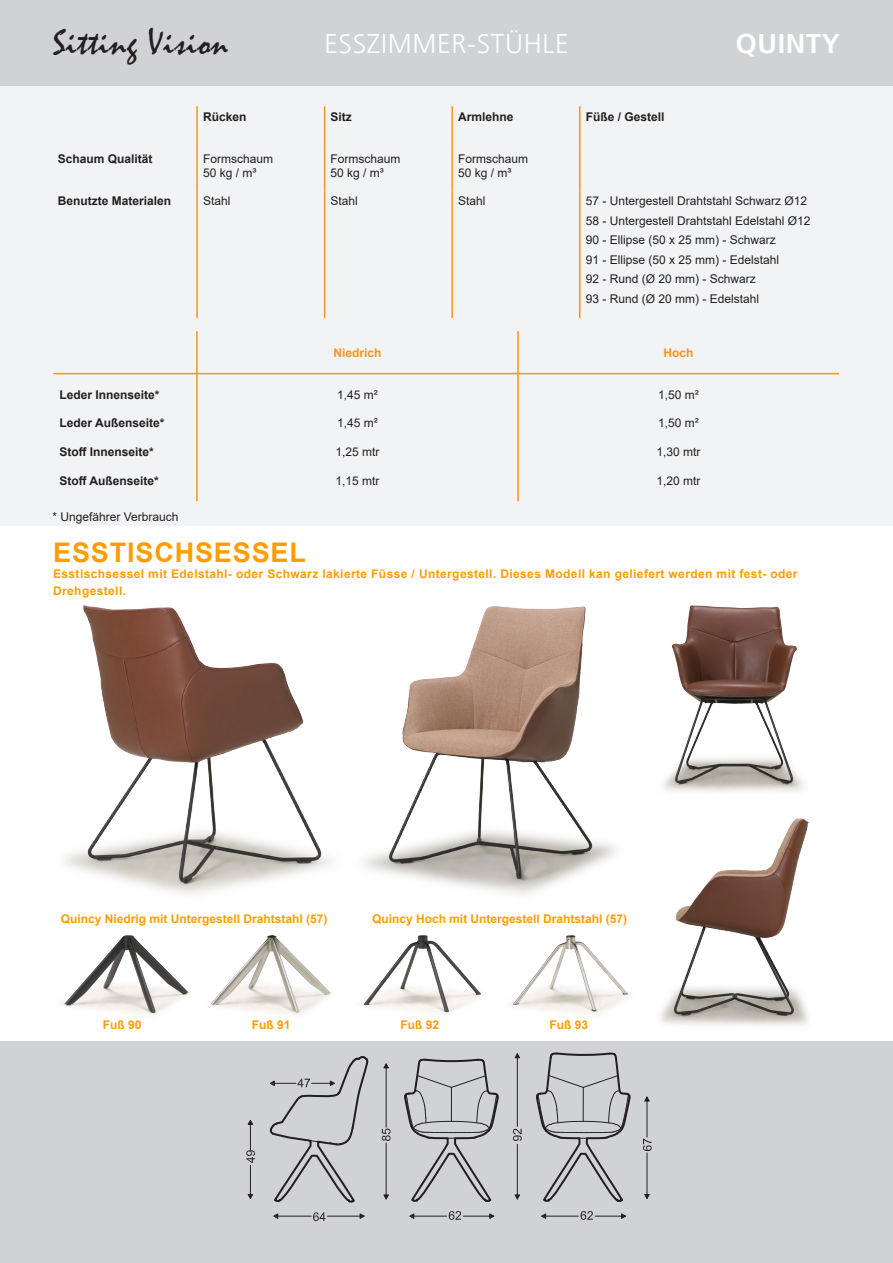
<style>
.page{position:relative;width:893px;height:1263px;background:#fff}
.page>*{position:absolute;margin:0;border:0;box-sizing:border-box;transform-origin:0 0}
.t1{font:36px "Mistral";letter-spacing:.025em;color:#231f20}
.t2{font:300 27px "Frutiger";letter-spacing:.025em;color:#fff}
.t3{font:700 27px "Arial";letter-spacing:.03em;color:#ff9d00}
.t4{font:700 27px "Frutiger";letter-spacing:.025em;color:#fff}
.t5{font:12px "Arial";color:#231f20}
.t6{font:700 12px "Arial";letter-spacing:.03em;color:#ff9d00}
.t7{font:700 12px "Arial";color:#231f20}
.t8{font:700 12px "Arial";color:#ff9d00}
.t9{font:700 12px "Arial";color:#f7931d}
</style>
<div class="page">
<div style="left:0;top:85px;width:893px;height:441px;background:#f2f3f4"></div>
<hr style="left:196px;top:106px;width:2px;height:42px;background:#f7931d">
<hr style="left:324px;top:106px;width:1px;height:42px;background:#f7931d">
<hr style="left:451px;top:106px;width:2px;height:42px;background:#f7931d">
<hr style="left:579px;top:106px;width:1px;height:42px;background:#f7931d">
<hr style="left:196px;top:148px;width:2px;height:43px;background:#f7931d">
<hr style="left:324px;top:148px;width:1px;height:43px;background:#f7931d">
<hr style="left:451px;top:148px;width:2px;height:43px;background:#f7931d">
<hr style="left:579px;top:148px;width:1px;height:43px;background:#f7931d">
<hr style="left:196px;top:191px;width:2px;height:127px;background:#f7931d">
<hr style="left:324px;top:191px;width:1px;height:127px;background:#f7931d">
<hr style="left:451px;top:191px;width:2px;height:127px;background:#f7931d">
<hr style="left:579px;top:191px;width:1px;height:127px;background:#f7931d">
<hr style="left:196px;top:331px;width:2px;height:42px;background:#f7931d">
<hr style="left:517px;top:331px;width:2px;height:42px;background:#f7931d">
<hr style="left:53px;top:373px;width:144px;height:1px;background:#f7931d">
<hr style="left:197px;top:373px;width:321px;height:1px;background:#f7931d">
<hr style="left:196px;top:374px;width:2px;height:127px;background:#f7931d">
<hr style="left:518px;top:373px;width:321px;height:1px;background:#f7931d">
<hr style="left:517px;top:374px;width:2px;height:127px;background:#f7931d">
<div style="left:0;top:0;width:893px;height:85px;background:#d1d2d4"></div>
<div style="left:0;top:1042px;width:893px;height:221px;background:#d1d2d4"></div>
<hr style="left:546px;top:1216px;width:32px;height:1px;background:#231f20">
<hr style="left:595px;top:1216px;width:31px;height:1px;background:#231f20">
<hr style="left:278px;top:1216px;width:33px;height:1px;background:#231f20">
<hr style="left:327px;top:1216px;width:37px;height:1px;background:#231f20">
<hr style="left:647px;top:1097px;width:1px;height:40px;background:#231f20">
<hr style="left:647px;top:1153px;width:1px;height:45px;background:#231f20">
<svg style="left:580px;top:1211px;width:13px;height:9px"></svg>
<svg style="left:313px;top:1212px;width:12px;height:10px"></svg>
<svg style="left:643px;top:1138px;width:9px;height:14px"></svg>
<hr style="left:517px;top:1054px;width:1px;height:72px;background:#231f20">
<hr style="left:517px;top:1144px;width:1px;height:55px;background:#231f20">
<svg style="left:513px;top:1128px;width:9px;height:13px"></svg>
<svg style="left:273px;top:1213px;width:5px;height:6px"></svg>
<svg style="left:541px;top:1213px;width:5px;height:6px"></svg>
<svg style="left:359px;top:1213px;width:6px;height:6px"></svg>
<svg style="left:621px;top:1213px;width:5px;height:6px"></svg>
<svg style="left:644px;top:1096px;width:6px;height:6px"></svg>
<svg style="left:514px;top:1053px;width:6px;height:5px"></svg>
<svg style="left:514px;top:1194px;width:6px;height:6px"></svg>
<svg style="left:644px;top:1194px;width:6px;height:5px"></svg>
<svg style="left:269px;top:1056px;width:100px;height:147px"></svg>
<hr style="left:250px;top:1120px;width:1px;height:30px;background:#231f20">
<hr style="left:250px;top:1165px;width:1px;height:33px;background:#231f20">
<svg style="left:246px;top:1150px;width:9px;height:13px"></svg>
<svg style="left:247px;top:1120px;width:6px;height:5px"></svg>
<svg style="left:247px;top:1194px;width:6px;height:5px"></svg>
<hr style="left:414px;top:1216px;width:33px;height:1px;background:#231f20">
<hr style="left:463px;top:1216px;width:31px;height:1px;background:#231f20">
<svg style="left:448px;top:1211px;width:14px;height:9px"></svg>
<svg style="left:409px;top:1213px;width:5px;height:6px"></svg>
<svg style="left:489px;top:1213px;width:6px;height:6px"></svg>
<hr style="left:386px;top:1064px;width:1px;height:63px;background:#231f20">
<hr style="left:386px;top:1143px;width:1px;height:56px;background:#231f20">
<svg style="left:382px;top:1128px;width:9px;height:13px"></svg>
<svg style="left:383px;top:1063px;width:6px;height:5px"></svg>
<svg style="left:383px;top:1194px;width:6px;height:6px"></svg>
<svg style="left:536px;top:1052px;width:95px;height:150px"></svg>
<svg style="left:404px;top:1058px;width:95px;height:144px"></svg>
<img style="left:62px;top:935px;width:127px;height:80px">
<img style="left:210px;top:935px;width:121px;height:80px">
<img style="left:362px;top:935px;width:120px;height:79px">
<img style="left:509px;top:935px;width:121px;height:80px">
<img style="left:363px;top:606px;width:253px;height:289px">
<img style="left:65px;top:606px;width:267px;height:289px">
<img style="left:663px;top:606px;width:141px;height:186px">
<img style="left:659px;top:819px;width:150px;height:207px">
<p class="t1" style="left:53px;top:21px;width:176px">Sitting Vision</p>
<p class="t2" style="left:324px;top:28px;width:246px">ESSZIMMER-STÜHLE</p>
<p class="t4" style="left:736px;top:27px;width:105px">QUINTY</p>
<p class="t7" style="left:203px;top:108px;width:45px">Rücken</p>
<p class="t7" style="left:331px;top:108px;width:23px">Sitz</p>
<p class="t7" style="left:458px;top:108px;width:57px">Armlehne</p>
<p class="t7" style="left:586px;top:108px;width:80px">Füße / Gestell</p>
<p class="t7" style="left:58px;top:150px;width:96px">Schaum Qualität</p>
<p class="t5" style="left:203px;top:150px;width:72px">Formschaum</p>
<p class="t5" style="left:203px;top:165px;width:55px">50 kg / m³</p>
<p class="t5" style="left:331px;top:150px;width:72px">Formschaum</p>
<p class="t5" style="left:331px;top:165px;width:55px">50 kg / m³</p>
<p class="t5" style="left:458px;top:150px;width:72px">Formschaum</p>
<p class="t5" style="left:458px;top:165px;width:55px">50 kg / m³</p>
<p class="t7" style="left:58px;top:193px;width:115px">Benutzte Materialen</p>
<p class="t5" style="left:203px;top:193px;width:29px">Stahl</p>
<p class="t5" style="left:331px;top:193px;width:29px">Stahl</p>
<p class="t5" style="left:458px;top:193px;width:29px">Stahl</p>
<p class="t5" style="left:586px;top:193px;width:223px">57 - Untergestell Drahtstahl Schwarz Ø12</p>
<p class="t5" style="left:586px;top:212px;width:226px">58 - Untergestell Drahtstahl Edelstahl Ø12</p>
<p class="t5" style="left:586px;top:232px;width:192px">90 - Ellipse (50 x 25 mm) - Schwarz</p>
<p class="t5" style="left:586px;top:251px;width:195px">91 - Ellipse (50 x 25 mm) - Edelstahl</p>
<p class="t5" style="left:586px;top:271px;width:172px">92 - Rund (Ø 20 mm) - Schwarz</p>
<p class="t5" style="left:586px;top:290px;width:175px">93 - Rund (Ø 20 mm) - Edelstahl</p>
<p class="t7" style="left:59px;top:386px;width:102px">Leder Innenseite*</p>
<p class="t7" style="left:59px;top:415px;width:106px">Leder Außenseite*</p>
<p class="t7" style="left:59px;top:443px;width:96px">Stoff Innenseite*</p>
<p class="t7" style="left:59px;top:472px;width:101px">Stoff Außenseite*</p>
<p class="t5" style="left:52px;top:508px;width:128px">* Ungefährer Verbrauch</p>
<p class="t9" style="left:333px;top:344px;width:50px">Niedrich</p>
<p class="t9" style="left:664px;top:344px;width:31px">Hoch</p>
<p class="t5" style="left:337px;top:386px;width:42px">1,45 m²</p>
<p class="t5" style="left:337px;top:415px;width:42px">1,45 m²</p>
<p class="t5" style="left:335px;top:444px;width:46px">1,25 mtr</p>
<p class="t5" style="left:335px;top:472px;width:46px">1,15 mtr</p>
<p class="t5" style="left:658px;top:386px;width:42px">1,50 m²</p>
<p class="t5" style="left:658px;top:415px;width:42px">1,50 m²</p>
<p class="t5" style="left:657px;top:444px;width:46px">1,30 mtr</p>
<p class="t5" style="left:657px;top:472px;width:46px">1,20 mtr</p>
<p class="t3" style="left:53px;top:533px;width:254px">ESSTISCHSESSEL</p>
<p class="t6" style="left:53px;top:566px;width:746px">Esstischsessel mit Edelstahl- oder Schwarz lakierte Füsse / Untergestell. Dieses Modell kan geliefert werden mit fest- oder</p>
<p class="t6" style="left:53px;top:582px;width:74px">Drehgestell.</p>
<p class="t8" style="left:61px;top:910px;width:268px">Quincy Niedrig mit Untergestell Drahtstahl (57)</p>
<p class="t8" style="left:372px;top:910px;width:257px">Quincy Hoch mit Untergestell Drahtstahl (57)</p>
<p class="t6" style="left:103px;top:1017px;width:40px">Fuß 90</p>
<p class="t6" style="left:252px;top:1017px;width:40px">Fuß 91</p>
<p class="t6" style="left:401px;top:1017px;width:40px">Fuß 92</p>
<p class="t6" style="left:549px;top:1017px;width:40px">Fuß 93</p>
</div>
